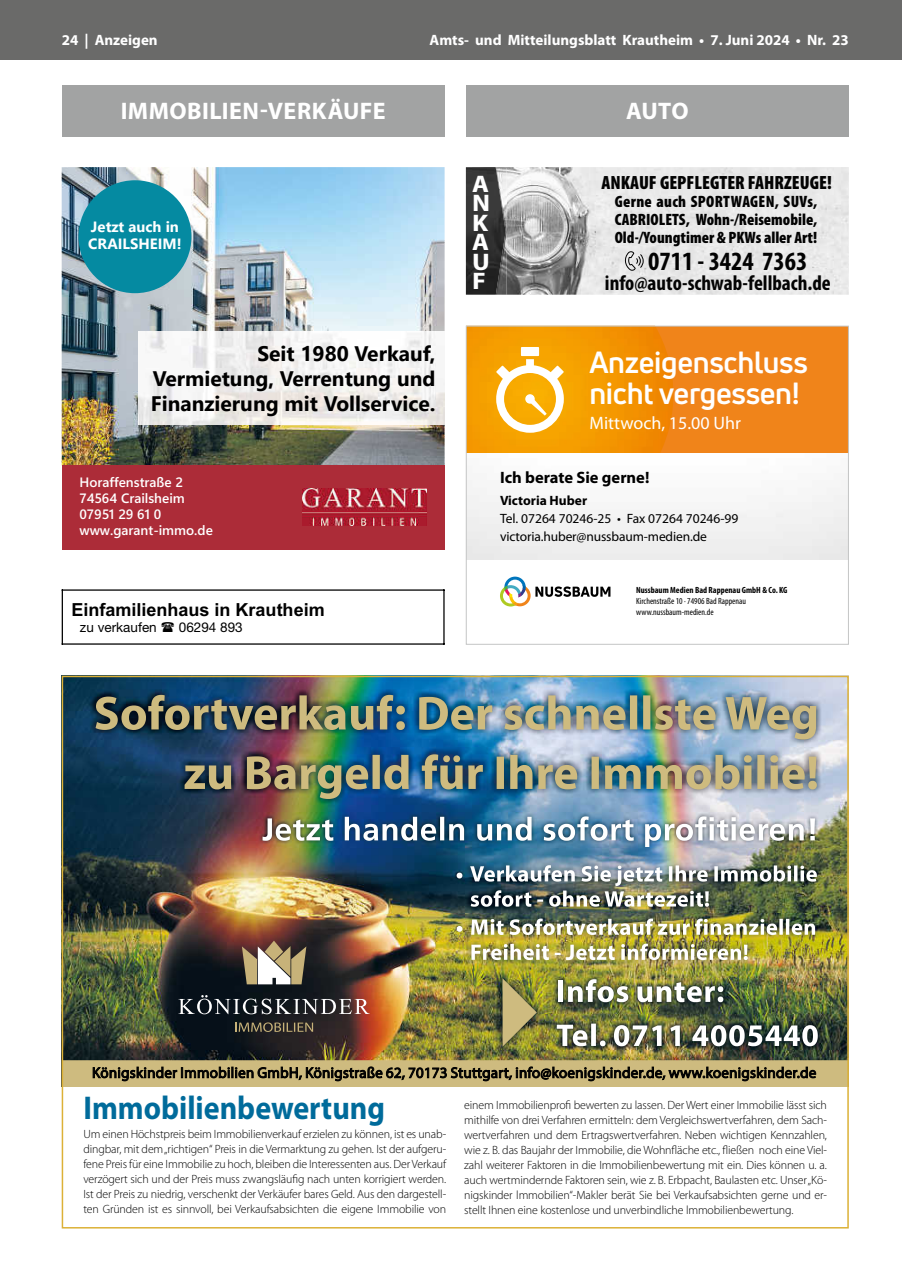
<style>
.page{position:relative;width:902px;height:1280px;background:#fff}
.page>*{position:absolute;margin:0;border:0;box-sizing:border-box;transform-origin:0 0}
.t1{font:700 33px "Myriad Pro";color:#006b9b;scale:.91 1}
.t2{font:700 30px/31.5px "Uni Neue";letter-spacing:-.01em;color:#fff}
.t3{font:700 condensed 26.4px "Myriad Pro";color:#030303}
.t4{font:700 24px "Myriad Pro";letter-spacing:.02em;color:#fff}
.t5{font:700 semi-condensed 24px/19.5px "Myriad Pro";color:#fff;text-align:justify;scale:1.18 1}
.t6{font:700 condensed 21.15px "Myriad Pro";color:#030303}
.t7{font:700 21px/25.2px "Segoe UI";color:#000;text-align:justify}
.t8{font:900 condensed 19.2px "Myriad Pro";color:#030303}
.t9{font:700 18px "Arial";color:#000}
.t10{font:18px "Myriad Pro";color:#fff}
.t11{font:900 condensed 16.5px/18px "Myriad Pro";color:#030303;text-align:justify}
.t12{font:700 16.5px "Myriad Pro";color:#000}
.t13{font:700 15px "Myriad Pro";color:#fff}
.t14{font:700 14.85px/17.9px "Segoe UI";color:#fff}
.t15{font:13.5px/18px "Myriad Pro";letter-spacing:-.01em;color:#000}
.t16{font:13.5px/16.2px "Segoe UI Variable";color:#fff}
.t17{font:13.5px "Helvetica Neue LT Std";color:#000}
.t18{font:700 13.5px "Myriad Pro";color:#000}
.t19{font:300 12px/15px "Myriad Pro";letter-spacing:-.01em;color:#000;text-align:justify}
.t20{font:condensed 9px/10.8px "Myriad Pro";color:#000}
.t21{font:700 condensed 9px "Myriad Pro";color:#000}
</style>
<div class="page">
<div style="left:0;top:0;width:901px;height:60px;background:#6a6a69"></div>
<div style="left:466px;top:85px;width:382px;height:51px;background:#a2a3a3"></div>
<div style="left:62px;top:85px;width:382px;height:51px;background:#a2a3a3"></div>
<div style="left:466px;top:326px;width:382px;height:127px;background:#f0841a"></div>
<img style="left:468px;top:328px;width:205px;height:125px">
<svg style="left:496px;top:347px;width:68px;height:86px;background:#f9c557"></svg>
<svg style="left:500px;top:577px;width:110px;height:29px"></svg>
<div style="left:466px;top:326px;width:382px;height:319px;border:1px solid #c4c5c5"></div>
<img style="left:62px;top:167px;width:382px;height:298px">
<div style="left:62px;top:465px;width:382px;height:85px;background:#ac2c38"></div>
<img style="left:303px;top:489px;width:123px;height:37px">
<div style="left:78px;top:180px;width:113px;height:113px;background:#058aa1;border-radius:50%"></div>
<img style="left:138px;top:332px;width:306px;height:93px">
<img style="left:495px;top:167px;width:353px;height:128px">
<svg style="left:623px;top:250px;width:21px;height:22px"></svg>
<img style="left:505px;top:168px;width:1px;height:127px">
<svg style="left:466px;top:167px;width:29px;height:1px"></svg>
<img style="left:466px;top:168px;width:39px;height:127px">
<img style="left:65px;top:679px;width:780px;height:299px">
<img style="left:262px;top:818px;width:71px;height:23px">
<svg style="left:345px;top:817px;width:119px;height:24px"></svg>
<svg style="left:477px;top:817px;width:54px;height:24px"></svg>
<svg style="left:543px;top:816px;width:90px;height:25px"></svg>
<img style="left:645px;top:816px;width:158px;height:31px">
<svg style="left:810px;top:818px;width:4px;height:22px"></svg>
<svg style="left:456px;top:872px;width:6px;height:6px"></svg>
<img style="left:470px;top:865px;width:346px;height:42px">
<svg style="left:456px;top:926px;width:6px;height:6px"></svg>
<svg style="left:471px;top:919px;width:32px;height:16px"></svg>
<img style="left:509px;top:918px;width:180px;height:17px">
<img style="left:695px;top:918px;width:120px;height:17px">
<svg style="left:471px;top:944px;width:89px;height:16px"></svg>
<img style="left:566px;top:944px;width:181px;height:16px">
<img style="left:95px;top:695px;width:250px;height:35px">
<svg style="left:351px;top:695px;width:54px;height:35px;background:#5b807d"></svg>
<svg style="left:419px;top:697px;width:73px;height:33px;background:#78928c"></svg>
<img style="left:504px;top:695px;width:66px;height:35px">
<img style="left:576px;top:695px;width:139px;height:35px">
<svg style="left:725px;top:697px;width:91px;height:42px;background:#a2a79a"></svg>
<svg style="left:184px;top:765px;width:47px;height:24px"></svg>
<img style="left:247px;top:755px;width:161px;height:44px">
<svg style="left:422px;top:754px;width:40px;height:35px"></svg>
<svg style="left:468px;top:757px;width:36px;height:32px"></svg>
<svg style="left:510px;top:755px;width:22px;height:34px"></svg>
<svg style="left:538px;top:757px;width:61px;height:32px;background:#a2a79b"></svg>
<svg style="left:605px;top:765px;width:35px;height:24px"></svg>
<img style="left:646px;top:755px;width:170px;height:34px">
<img style="left:65px;top:978px;width:780px;height:108px">
<svg style="left:93px;top:1063px;width:723px;height:23px;background:#9b8d60"></svg>
<div style="left:558px;top:981px;width:5px;height:21px;background:#fff"></div>
<svg style="left:568px;top:979px;width:60px;height:23px"></svg>
<svg style="left:637px;top:982px;width:86px;height:20px"></svg>
<svg style="left:556px;top:1023px;width:49px;height:23px"></svg>
<svg style="left:614px;top:1025px;width:47px;height:21px"></svg>
<svg style="left:670px;top:1025px;width:9px;height:21px"></svg>
<svg style="left:692px;top:1025px;width:125px;height:21px"></svg>
<svg style="left:242px;top:941px;width:64px;height:43px"></svg>
<svg style="left:178px;top:995px;width:191px;height:19px;background:#4c4a4e"></svg>
<svg style="left:235px;top:1022px;width:78px;height:10px"></svg>
<hr style="left:62px;top:643px;width:382px;height:2px;background:#000">
<hr style="left:443px;top:589px;width:1px;height:56px;background:#000">
<hr style="left:62px;top:589px;width:382px;height:2px;background:#000">
<hr style="left:62px;top:589px;width:1px;height:56px;background:#000">
<p class="t13" style="left:62px;top:30px;width:98px">24 | Anzeigen</p>
<p class="t13" style="left:429px;top:30px;width:420px">Amts- und Mitteilungsblatt Krautheim • 7. Juni 2024 • Nr. 23</p>
<h3 class="t4" style="left:121px;top:95px;width:266px">IMMOBILIEN-VERKÄUFE</h3>
<h3 class="t4" style="left:626px;top:95px;width:64px">AUTO</h3>
<p class="t14" style="left:88px;top:216px;width:95px">Jetzt auch in<br>CRAILSHEIM!</p>
<h3 class="t7" style="left:151px;top:339px;width:286px;text-indent:106px">Seit 1980 Verkauf, Vermietung, Verrentung und Finanzierung mit Vollservice.</h3>
<p class="t16" style="left:79px;top:473px;width:135px">Horaffenstraße 2<br>74564 Crailsheim<br>07951 29 61 0 www.garant-immo.de</p>
<h3 class="t9" style="left:71px;top:596px;width:255px">Einfamilienhaus in Krautheim</h3>
<p class="t17" style="left:80px;top:619px;width:78px">zu verkaufen</p>
<p class="t17" style="left:179px;top:619px;width:65px">06294 893</p>
<h3 class="t5" style="left:472px;top:173px;width:16px">A</h3>
<h3 class="t8" style="left:601px;top:172px;width:232px">ANKAUF GEPFLEGTER FAHRZEUGE!</h3>
<h3 class="t5" style="left:472px;top:193px;width:17px">N K A U F</h3>
<h3 class="t11" style="left:614px;top:193px;width:204px">Gerne auch SPORTWAGEN, SUVs, CABRIOLETS, Wohn-/Reisemobile, Old-/Youngtimer &amp; PKWs aller Art!</h3>
<h3 class="t3" style="left:648px;top:245px;width:161px">0711 - 3424 7363</h3>
<h3 class="t6" style="left:605px;top:270px;width:227px">info@auto-schwab-fellbach.de</h3>
<h2 class="t2" style="left:589px;top:346px;width:220px">Anzeigenschluss nicht vergessen!</h2>
<h3 class="t10" style="left:589px;top:412px;width:153px">Mittwoch, 15.00 Uhr</h3>
<h3 class="t12" style="left:500px;top:466px;width:151px">Ich berate Sie gerne!</h3>
<p class="t18" style="left:500px;top:492px;width:89px">Victoria Huber</p>
<p class="t15" style="left:500px;top:509px;width:240px">Tel. 07264 70246-25 • Fax 07264 70246-99 victoria.huber@nussbaum-medien.de</p>
<p class="t21" style="left:636px;top:585px;width:153px">Nussbaum Medien Bad Rappenau GmbH &amp; Co. KG</p>
<p class="t20" style="left:636px;top:596px;width:111px">Kirchenstraße 10 ∙ 74906 Bad Rappenau www.nussbaum-medien.de</p>
<h1 class="t1" style="left:83px;top:1086px;width:333px">Immobilienbewertung</h1>
<p class="t19" style="left:83px;top:1126px;width:364px">Um einen Höchstpreis beim Immobilienverkauf erzielen zu können, ist es unab&shy;dingbar, mit dem„richtigen“ Preis in die Vermarktung zu gehen. Ist der aufgeru&shy;fene Preis für eine Immobilie zu hoch, bleiben die Interessenten aus. DerVerkauf verzögert sich und der Preis muss zwangsläufig nach unten korrigiert werden.<br>Ist der Preis zu niedrig, verschenkt der Verkäufer bares Geld. Aus den dargestell&shy;ten Gründen ist es sinnvoll, bei Verkaufsabsichten die eigene Immobilie von</p>
<p class="t19" style="left:464px;top:1098px;width:364px">einem Immobilienprofi bewerten zu lassen. Der Wert einer Immobilie lässt sich mithilfe von drei Verfahren ermitteln: dem Vergleichswertverfahren, dem Sach&shy;wertverfahren und dem Ertragswertverfahren. Neben wichtigen Kennzahlen, wie z. B. das Baujahr der Immobilie, die Wohnfläche etc., fließen noch eine Viel&shy;zahl weiterer Faktoren in die Immobilienbewertung mit ein. Dies können u. a. auch wertmindernde Faktoren sein, wie z. B. Erbpacht, Baulasten etc. Unser„Kö&shy;nigskinder lmmobilien“-Makler berät Sie bei Verkaufsabsichten gerne und er&shy;stellt Ihnen eine kostenlose und unverbindliche lmmobilienbewertung.</p>
</div>
